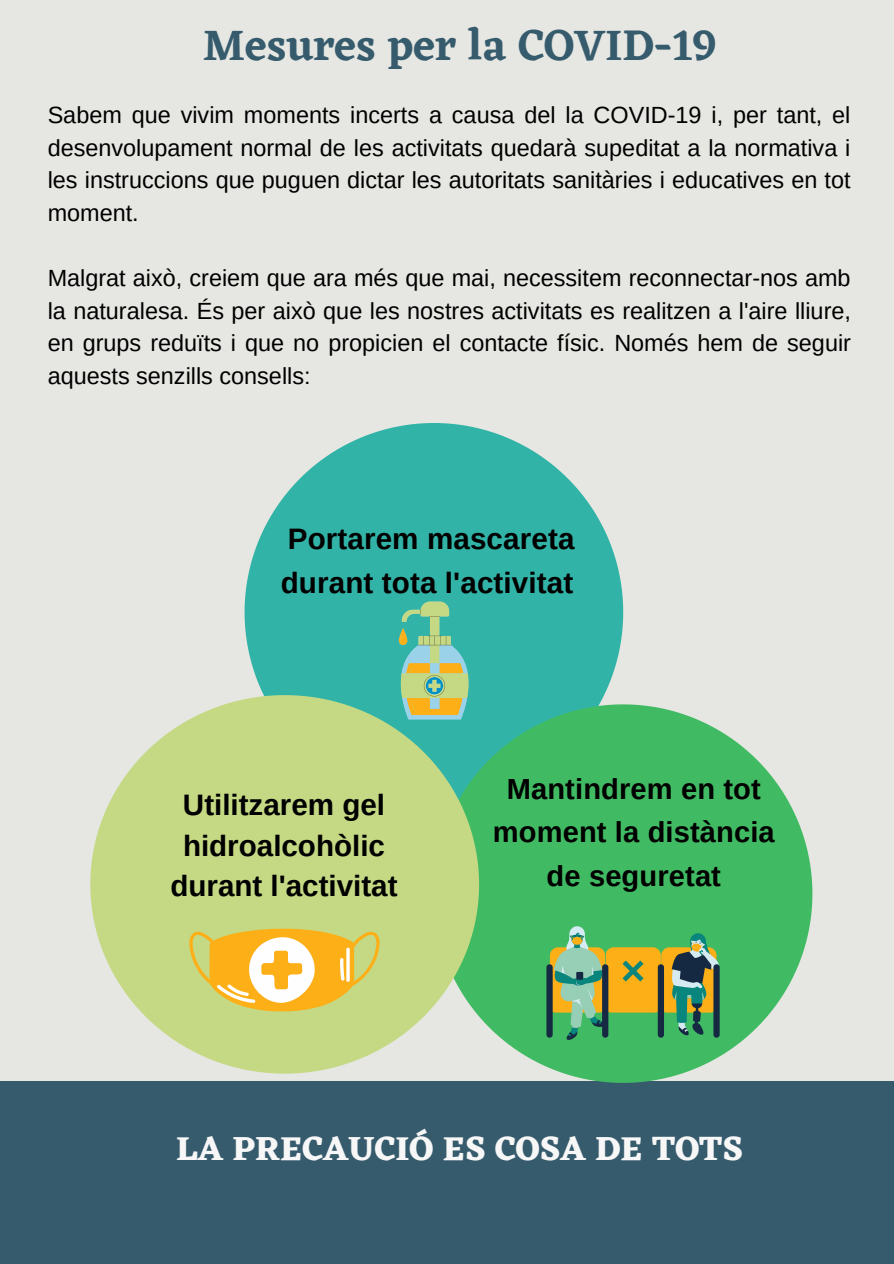
<style>
.page{position:relative;width:894px;height:1264px;background:#fff}
.page>*{position:absolute;margin:0;border:0;box-sizing:border-box;transform-origin:0 0}
.t1{font:600 44.4px "Eczar";color:#365b6d}
.t2{font:700 34.5px "Eczar";letter-spacing:.005em;color:#f7f7f7}
.t3{font:700 29.55px/40.7px "Arimo";color:#000}
.t4{font:700 29.1px/43.7px "Arimo";letter-spacing:.005em;color:#000;text-align:center}
.t5{font:23.4px/32.5px "Arimo";color:#000;text-align:justify}
</style>
<div class="page">
<div style="left:0;top:0;width:893px;height:1263px;background:#e6e7e2"></div>
<div style="left:0;top:1081px;width:893px;height:182px;background:#365b6d"></div>
<svg style="left:244px;top:423px;width:379px;height:281px;fill:#31b4a7"></svg>
<svg style="left:479px;top:704px;width:333px;height:378px;fill:#41bb63"></svg>
<svg style="left:90px;top:695px;width:389px;height:378px;fill:#c5d984"></svg>
<svg style="left:398px;top:601px;width:70px;height:118px;background:#90c290"></svg>
<svg style="left:546px;top:926px;width:174px;height:115px;background:#78a158"></svg>
<svg style="left:189px;top:928px;width:190px;height:83px;background:#ebca63"></svg>
<p class="t1" style="left:203px;top:18px;width:515px">Mesures per la COVID-19</p>
<p class="t5" style="left:48px;top:98px;width:804px">Sabem que vivim moments incerts a causa del la COVID-19 i, per tant, el desenvolupament normal de les activitats quedarà supeditat a la normativa i les instruccions que puguen dictar les autoritats sanitàries i educatives en tot moment.</p>
<p class="t5" style="left:48px;top:262px;width:804px">Malgrat això, creiem que ara més que mai, necessitem reconnectar-nos amb la naturalesa. És per això que les nostres activitats es realitzen a l'aire lliure, en grups reduïts i que no propicien el contacte físic. Només hem de seguir aquests senzills consells:</p>
<p class="t3" style="left:281px;top:516px;width:295px;line-height:44.4px">Portarem mascareta durant tota l'activitat</p>
<p class="t3" style="left:170px;top:784px;width:228px;text-align:center">Utilitzarem gel hidroalcohòlic durant l'activitat</p>
<p class="t4" style="left:492px;top:766px;width:283px">Mantindrem en tot moment la distància de seguretat</p>
<p class="t2" style="left:176px;top:1127px;width:568px">LA PRECAUCIÓ ES COSA DE TOTS</p>
</div>
